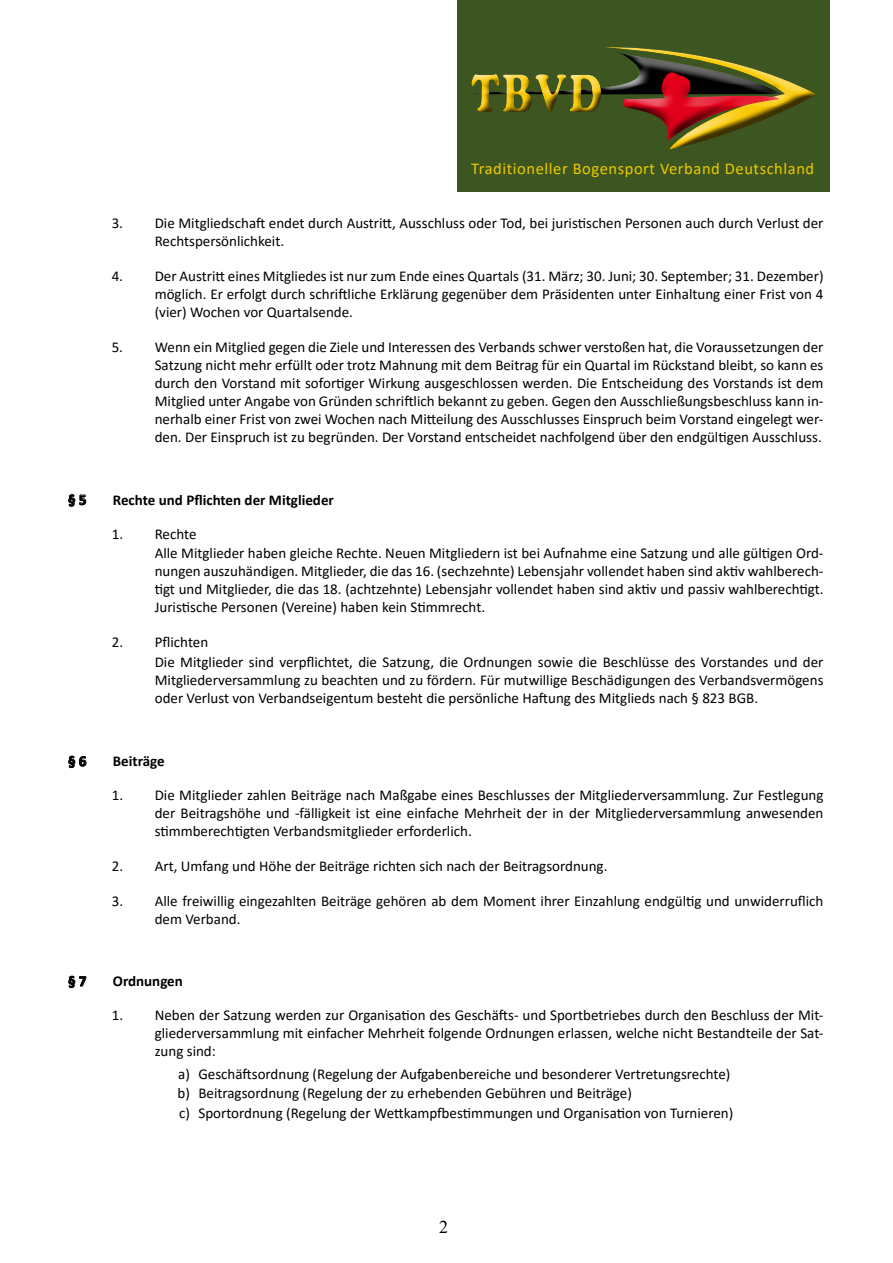
<style>
.page{position:relative;width:893px;height:1263px;background:#fff}
.page>*{position:absolute;margin:0;border:0;box-sizing:border-box;transform-origin:0 0}
.t1{font:18px "Times New Roman";color:#000}
.t2{font:16.5px "Calibri";letter-spacing:.035em;color:#eec900}
.t3{font:15px/18px "Calibri";color:#000}
.t4{font:700 15px "Calibri";color:#000}
</style>
<div class="page">
<div style="left:458px;top:0;width:372px;height:191px;background:#3d5520"></div>
<div style="left:468px;top:47px;width:350px;height:116px;background:#000;opacity:.75"></div>
<div style="left:617px;top:114px;width:45px;height:42px;background:#3d5520;border-radius:50%"></div>
<svg style="left:68px;top:494px;width:19px;height:13px"></svg>
<svg style="left:68px;top:755px;width:19px;height:13px"></svg>
<svg style="left:68px;top:975px;width:19px;height:13px"></svg>
<p class="t2" style="left:471px;top:157px;width:345px">Traditioneller Bogensport Verband Deutschland</p>
<p class="t3" style="left:155px;top:214px;width:670px;text-indent:-43px">3. Die Mitgliedschaft endet durch Austritt, Ausschluss oder Tod, bei juristischen Personen auch durch Verlust der<br>Rechtspersönlichkeit.</p>
<p class="t3" style="left:155px;top:267px;width:670px;text-align:justify;text-indent:-43px">4. Der Austritt eines Mitgliedes ist nur zum Ende eines Quartals (31. März; 30. Juni; 30. September; 31. Dezember) möglich. Er erfolgt durch schriftliche Erklärung gegenüber dem Präsidenten unter Einhaltung einer Frist von 4 (vier) Wochen vor Quartalsende.</p>
<p class="t3" style="left:155px;top:338px;width:670px;text-align:justify;text-indent:-43px">5. Wenn ein Mitglied gegen die Ziele und Interessen des Verbands schwer verstoßen hat, die Voraussetzungen der Satzung nicht mehr erfüllt oder trotz Mahnung mit dem Beitrag für ein Quartal im Rückstand bleibt, so kann es durch den Vorstand mit sofortiger Wirkung ausgeschlossen werden. Die Entscheidung des Vorstands ist dem Mitglied unter Angabe von Gründen schriftlich bekannt zu geben. Gegen den Ausschließungsbeschluss kann in&shy;nerhalb einer Frist von zwei Wochen nach Mitteilung des Ausschlusses Einspruch beim Vorstand eingelegt wer&shy;den. Der Einspruch ist zu begründen. Der Vorstand entscheidet nachfolgend über den endgültigen Ausschluss.</p>
<p class="t4" style="left:68px;top:489px;width:20px">§ 5</p>
<p class="t4" style="left:113px;top:489px;width:223px">Rechte und Pflichten der Mitglieder</p>
<p class="t3" style="left:155px;top:523px;width:670px;line-height:19.8px;text-indent:-43px">1. Rechte<br>Alle Mitglieder haben gleiche Rechte. Neuen Mitgliedern ist bei Aufnahme eine Satzung und alle gültigen Ord-</p>
<p class="t3" style="left:155px;top:562px;width:670px;text-align:justify">nungen auszuhändigen. Mitglieder, die das 16. (sechzehnte) Lebensjahr vollendet haben sind aktiv wahlberech&shy;tigt und Mitglieder, die das 18. (achtzehnte) Lebensjahr vollendet haben sind aktiv und passiv wahlberechtigt.<br>Juristische Personen (Vereine) haben kein Stimmrecht.</p>
<p class="t3" style="left:155px;top:632px;width:670px;line-height:19.8px;text-indent:-43px">2. Pflichten<br>Die Mitglieder sind verpflichtet, die Satzung, die Ordnungen sowie die Beschlüsse des Vorstandes und der</p>
<p class="t3" style="left:155px;top:671px;width:670px">Mitgliederversammlung zu beachten und zu fördern. Für mutwillige Beschädigungen des Verbandsvermögens oder Verlust von Verbandseigentum besteht die persönliche Haftung des Mitglieds nach § 823 BGB.</p>
<p class="t4" style="left:68px;top:750px;width:20px">§ 6</p>
<p class="t4" style="left:113px;top:750px;width:53px">Beiträge</p>
<p class="t3" style="left:155px;top:786px;width:670px;text-align:justify;text-indent:-43px">1. Die Mitglieder zahlen Beiträge nach Maßgabe eines Beschlusses der Mitgliederversammlung. Zur Festlegung der Beitragshöhe und -fälligkeit ist eine einfache Mehrheit der in der Mitgliederversammlung anwesenden stimmberechtigten Verbandsmitglieder erforderlich.</p>
<p class="t3" style="left:112px;top:857px;width:497px">2. Art, Umfang und Höhe der Beiträge richten sich nach der Beitragsordnung.</p>
<p class="t3" style="left:155px;top:892px;width:670px;text-indent:-43px">3. Alle freiwillig eingezahlten Beiträge gehören ab dem Moment ihrer Einzahlung endgültig und unwiderruflich dem Verband.</p>
<p class="t4" style="left:68px;top:970px;width:20px">§ 7</p>
<p class="t4" style="left:113px;top:970px;width:72px">Ordnungen</p>
<p class="t3" style="left:155px;top:1006px;width:670px;text-align:justify;text-indent:-43px">1. Neben der Satzung werden zur Organisation des Geschäfts- und Sportbetriebes durch den Beschluss der Mit&shy;gliederversammlung mit einfacher Mehrheit folgende Ordnungen erlassen, welche nicht Bestandteile der Sat&shy;zung sind:</p>
<p class="t3" style="left:178px;top:1063px;width:557px;line-height:19.8px">a) Geschäftsordnung (Regelung der Aufgabenbereiche und besonderer Vertretungsrechte) b) Beitragsordnung (Regelung der zu erhebenden Gebühren und Beiträge)<br>c) Sportordnung (Regelung der Wettkampfbestimmungen und Organisation von Turnieren)</p>
<p class="t1" style="left:439px;top:1214px;width:10px">2</p>
</div>
